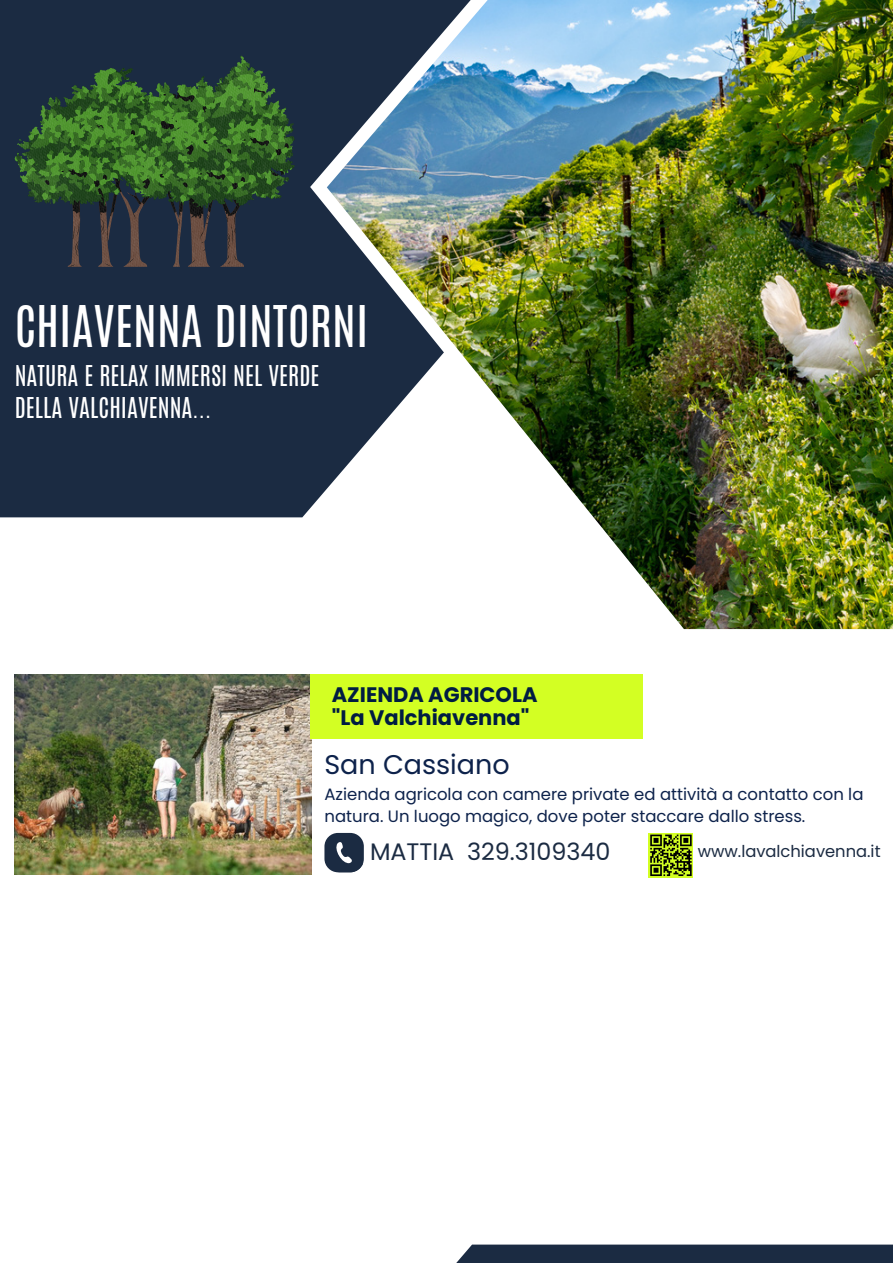
<style>
.page{position:relative;width:893px;height:1264px;background:#fff}
.page>*{position:absolute;margin:0;border:0;box-sizing:border-box;transform-origin:0 0}
.t1{font:48px "Antonio";color:#fff}
.t2{font:27px "Poppins";color:#0d224b}
.t3{font:24px "Antonio";color:#fff}
.t4{font:23.85px "Poppins";color:#1b2b42}
.t5{font:700 21px "Poppins";color:#001c42}
.t6{font:16.5px/22.5px "Poppins";color:#0d224b}
.t7{font:16.35px "Poppins";color:#1b2b42}
</style>
<div class="page">
<div style="left:0;top:0;width:751px;height:517px;background:#1b2b42"></div>
<svg style="left:457px;top:1244px;width:435px;height:18px;background:#26354b"></svg>
<img style="left:15px;top:674px;width:297px;height:200px">
<img style="left:327px;top:0;width:565px;height:629px">
<div style="left:324px;top:833px;width:40px;height:39px;background:#1b2b42;border-radius:13px"></div>
<svg style="left:333px;top:841px;width:30px;height:31px"></svg>
<svg style="left:15px;top:56px;width:280px;height:211px"></svg>
<div style="left:310px;top:674px;width:332px;height:64px;background:#d3ff23"></div>
<svg style="left:648px;top:833px;width:45px;height:44px"></svg>
<svg style="left:650px;top:834px;width:41px;height:42px;background:#677d10"></svg>
<p class="t1" style="left:15px;top:292px;width:355px">CHIAVENNA DINTORNI</p>
<p class="t3" style="left:15px;top:358px;width:306px">NATURA E RELAX IMMERSI NEL VERDE</p>
<p class="t3" style="left:15px;top:390px;width:198px">DELLA VALCHIAVENNA...</p>
<p class="t5" style="left:332px;top:680px;width:207px">AZIENDA AGRICOLA</p>
<p class="t5" style="left:332px;top:702px;width:199px">"La Valchiavenna"</p>
<p class="t2" style="left:324px;top:745px;width:187px">San Cassiano</p>
<p class="t6" style="left:324px;top:782px;width:540px">Azienda agricola con camere private ed attività a contatto con la natura. Un luogo magico, dove poter staccare dallo stress.</p>
<p class="t4" style="left:370px;top:834px;width:242px">MATTIA 329.3109340</p>
<p class="t7" style="left:697px;top:840px;width:184px">www.lavalchiavenna.it</p>
</div>
